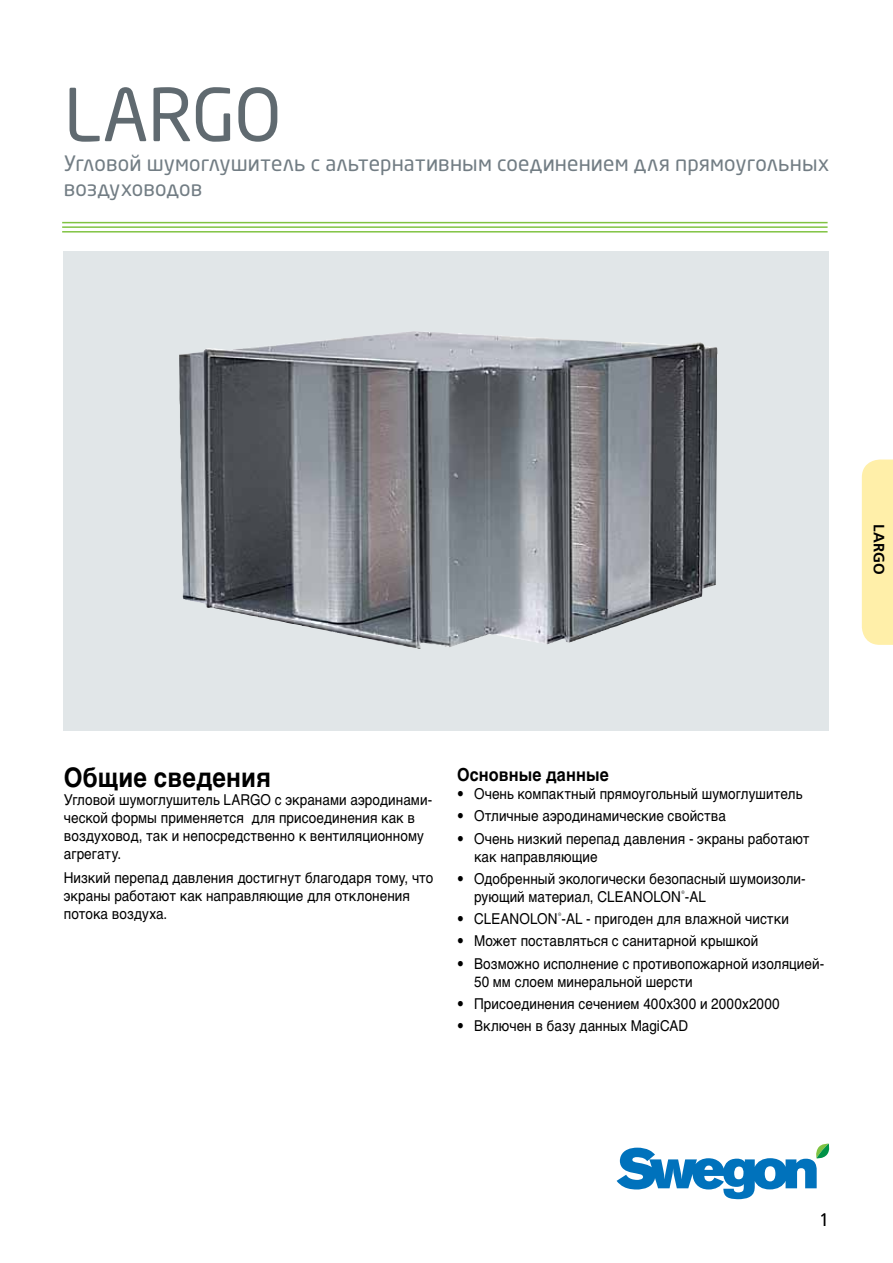
<style>
.page{position:relative;width:893px;height:1263px;background:#fff}
.page>*{position:absolute;margin:0;border:0;box-sizing:border-box;transform-origin:0 0}
.t1{font:72px "Neo Sans Pro Cyr";letter-spacing:-.01em;color:#606a70}
.t2{font:700 27px "Helvetica Cyr";letter-spacing:.005em;color:#000;scale:.9 1}
.t3{font:21px/25.2px "Neo Sans Pro Cyr";letter-spacing:.005em;color:#727d84}
.t4{font:700 18px "Helvetica Cyr";letter-spacing:.005em;color:#000;scale:.9 1}
.t5{font:300 18px "Frutiger";color:#000}
.t6{font:15px/18px "Helvetica Cyr Upright";letter-spacing:.005em;color:#000;scale:.9 1}
.t7{font:700 15px "Frutiger";letter-spacing:.01em;color:#000}
</style>
<div class="page">
<div style="left:862px;top:459px;width:31px;height:186px;background:#ffefa9"></div>
<svg style="left:617px;top:1143px;width:212px;height:56px"></svg>
<hr style="left:62px;top:222px;width:766px;height:1px;background:#80c342">
<hr style="left:62px;top:226px;width:766px;height:2px;background:#80c342">
<hr style="left:62px;top:231px;width:766px;height:2px;background:#80c342">
<svg style="left:64px;top:252px;width:765px;height:479px;background:#cacfd1"></svg>
<img style="left:179px;top:332px;width:337px;height:317px">
<h1 class="t1" style="left:64px;top:71px;width:219px">LARGO</h1>
<h3 class="t3" style="left:64px;top:150px;width:767px">Угловой шумоглушитель c альтернативным соединением для прямоугольных воздуховодов</h3>
<p class="t7" style="left:888px;top:524px;width:52px;rotate:90deg">LARGO</p>
<h2 class="t2" style="left:64px;top:762px;width:232px">Общие сведения</h2>
<p class="t6" style="left:64px;top:790px;width:411px">Угловой шумоглушитель LARGO c экранами аэродинами&shy;ческой формы применяется для присоединения как в воздуховод, так и непосредственно к вентиляционному агрегату.</p>
<p class="t6" style="left:64px;top:869px;width:412px">Низкий перепад давления достигнут благодаря тому, что экраны работают как направляющие для отклонения потока воздуха.</p>
<p class="t4" style="left:457px;top:764px;width:170px">Основные данные</p>
<p class="t6" style="left:457px;top:785px;width:385px">• Очень компактный прямоугольный шумоглушитель</p>
<p class="t6" style="left:457px;top:807px;width:300px">• Отличные аэродинамические свойства</p>
<p class="t6" style="left:474px;top:829px;width:374px;text-indent:-17px">• Очень низкий перепад давления - экраны работают как направляющие</p>
<p class="t6" style="left:474px;top:869px;width:370px;text-indent:-17px">• Одобренный экологически безопасный шумоизоли&shy;рующий материал, CLEANOLON<sup>®</sup>-AL</p>
<p class="t6" style="left:457px;top:910px;width:370px">• CLEANOLON<sup>®</sup>-AL - пригоден для влажной чистки</p>
<p class="t6" style="left:457px;top:932px;width:336px">• Может поставляться с санитарной крышкой</p>
<p class="t6" style="left:474px;top:954px;width:391px;text-indent:-17px">• Возможно исполнение с противопожарной изоляцией-<br>50 мм слоем минеральной шерсти</p>
<p class="t6" style="left:457px;top:994px;width:360px">• Присоединения сечением 400x300 и 2000x2000</p>
<p class="t6" style="left:457px;top:1017px;width:258px">• Включен в базу данных MagiCAD</p>
<p class="t5" style="left:819px;top:1210px;width:12px">1</p>
</div>
